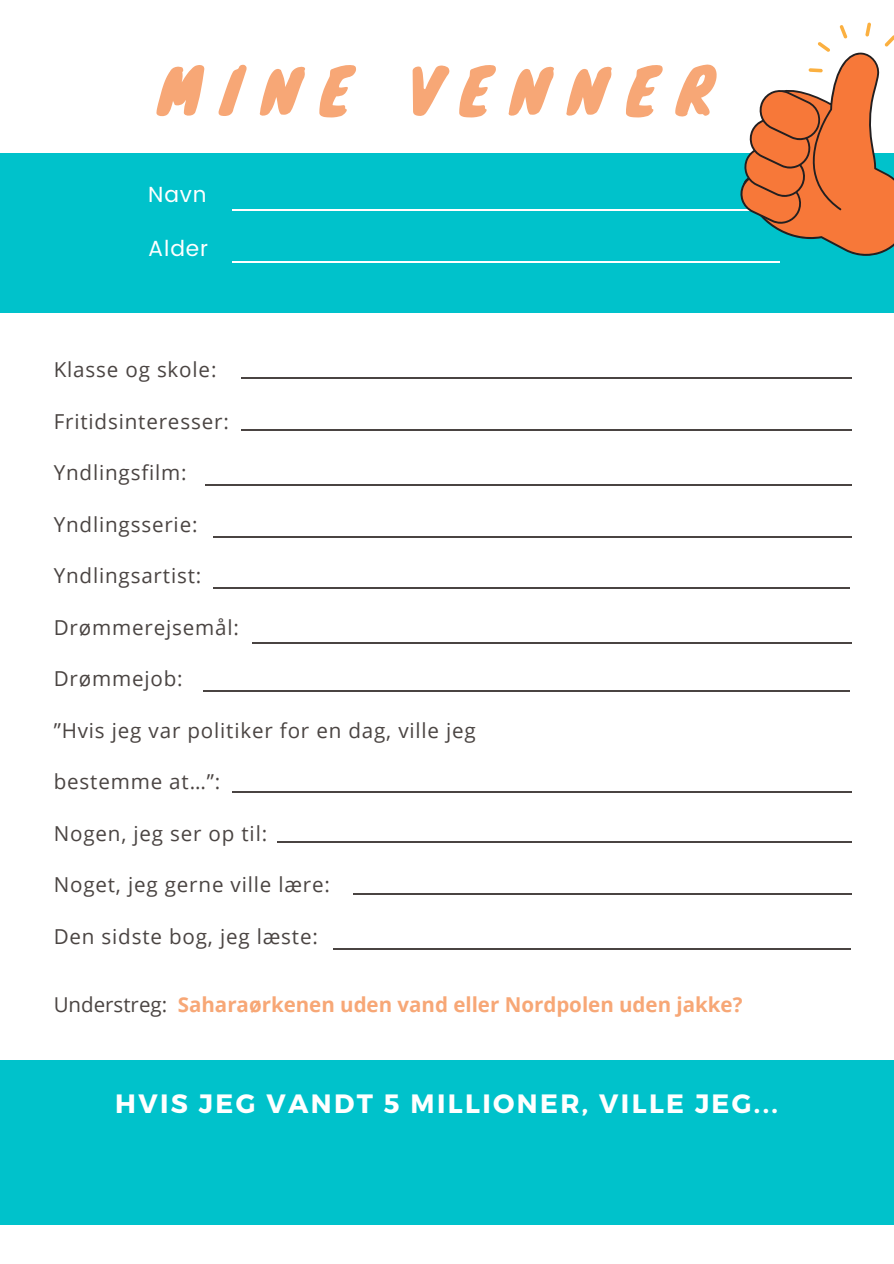
<style>
.page{position:relative;width:894px;height:1264px;background:#fff}
.page>*{position:absolute;margin:0;border:0;box-sizing:border-box;transform-origin:0 0}
.t1{font:62.1px "Knewave";letter-spacing:.3em;color:#f7a776}
.t2{font:700 26.55px "Montserrat";letter-spacing:.09em;color:#fff}
.t3{font:21.9px "Poppins";letter-spacing:.04em;color:#fff}
.t4{font:20.55px "Open Sans";letter-spacing:.04em;color:#4a4442}
.t5{font:700 20.55px "Open Sans";color:#f7a776}
.s1{font-weight:400;color:#4a4442}
</style>
<div class="page">
<div style="left:0;top:1060px;width:893px;height:164px;background:#00c2cb"></div>
<div style="left:0;top:154px;width:893px;height:158px;background:#00c2cb"></div>
<hr style="left:232px;top:209px;width:547px;height:1px;background:#fff">
<hr style="left:232px;top:261px;width:547px;height:1px;background:#fff">
<svg style="left:738px;top:22px;width:155px;height:234px"></svg>
<hr style="left:241px;top:377px;width:611px;height:2px;background:#4a4442">
<hr style="left:241px;top:429px;width:611px;height:1px;background:#4a4442">
<hr style="left:205px;top:485px;width:646px;height:1px;background:#4a4442">
<hr style="left:213px;top:536px;width:638px;height:1px;background:#4a4442">
<hr style="left:213px;top:587px;width:636px;height:1px;background:#4a4442">
<hr style="left:252px;top:643px;width:599px;height:1px;background:#4a4442">
<hr style="left:203px;top:690px;width:646px;height:1px;background:#4a4442">
<hr style="left:277px;top:841px;width:574px;height:2px;background:#4a4442">
<hr style="left:353px;top:893px;width:498px;height:1px;background:#4a4442">
<hr style="left:232px;top:791px;width:619px;height:1px;background:#4a4442">
<hr style="left:333px;top:948px;width:517px;height:1px;background:#4a4442">
<p class="t1" style="left:158px;top:40px;width:556px">MINE VENNER</p>
<p class="t3" style="left:148px;top:182px;width:60px">Navn</p>
<p class="t3" style="left:148px;top:236px;width:61px">Alder</p>
<p class="t4" style="left:54px;top:355px;width:164px">Klasse og skole:</p>
<p class="t4" style="left:54px;top:407px;width:176px">Fritidsinteresser:</p>
<p class="t4" style="left:54px;top:458px;width:134px">Yndlingsfilm:</p>
<p class="t4" style="left:54px;top:510px;width:145px">Yndlingsserie:</p>
<p class="t4" style="left:54px;top:561px;width:149px">Yndlingsartist:</p>
<p class="t4" style="left:54px;top:613px;width:187px">Drømmerejsemål:</p>
<p class="t4" style="left:54px;top:664px;width:130px">Drømmejob:</p>
<p class="t4" style="left:54px;top:716px;width:423px">”Hvis jeg var politiker for en dag, ville jeg</p>
<p class="t4" style="left:54px;top:767px;width:168px">bestemme at…”:</p>
<p class="t4" style="left:54px;top:819px;width:215px">Nogen, jeg ser op til:</p>
<p class="t4" style="left:54px;top:870px;width:278px">Noget, jeg gerne ville lære:</p>
<p class="t4" style="left:54px;top:922px;width:266px">Den sidste bog, jeg læste:</p>
<p class="t5" style="left:54px;top:989px;width:690px"><span class="s1">Understreg:</span> Saharaørkenen uden vand eller Nordpolen uden jakke?</p>
<p class="t2" style="left:115px;top:1086px;width:664px">HVIS JEG VANDT 5 MILLIONER, VILLE JEG...</p>
</div>
